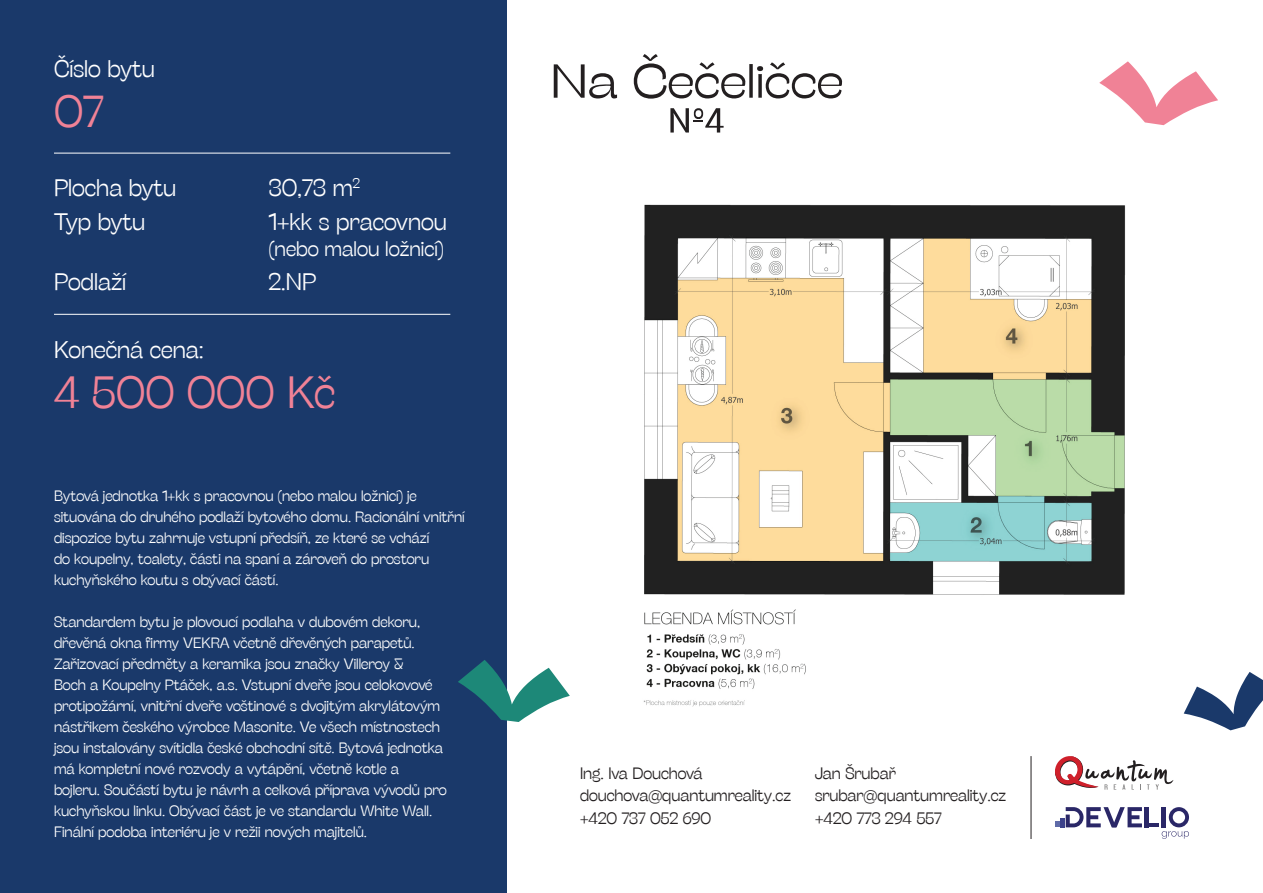
<style>
.page{position:relative;width:1263px;height:893px;background:#fff}
.page>*{position:absolute;margin:0;border:0;box-sizing:border-box;transform-origin:0 0}
.t1{font:300 45px "Stinger Fit";color:#f08296}
.t2{font:300 24px/34.5px "Stinger Fit";color:#fff}
.t3{font:300 21px "Stinger Fit";color:#fff}
.t4{font:300 16.5px/22.5px "Stinger Fit";color:#231f20}
.t5{font:300 15px/21px "Stinger Fit";color:#fff}
</style>
<div class="page">
<div style="left:0;top:0;width:506px;height:893px;background:#1a396a"></div>
<svg style="left:670px;top:108px;width:54px;height:25px"></svg>
<svg style="left:554px;top:54px;width:288px;height:45px"></svg>
<svg style="left:1099px;top:61px;width:119px;height:64px"></svg>
<svg style="left:1055px;top:756px;width:118px;height:34px"></svg>
<hr style="left:1145px;top:807px;width:4px;height:20px;background:#2a2767">
<hr style="left:1145px;top:823px;width:14px;height:4px;background:#2a2767">
<svg style="left:1055px;top:807px;width:87px;height:20px"></svg>
<svg style="left:1162px;top:807px;width:27px;height:32px"></svg>
<hr style="left:1031px;top:756px;width:1px;height:83px;background:#231f20">
<img style="left:643px;top:204px;width:483px;height:503px">
<svg style="left:458px;top:660px;width:112px;height:62px"></svg>
<svg style="left:1184px;top:672px;width:79px;height:58px"></svg>
<hr style="left:54px;top:314px;width:396px;height:1px;background:#fff">
<hr style="left:54px;top:153px;width:396px;height:1px;background:#fff">
<h2 class="t2" style="left:54px;top:52px;width:102px">Číslo bytu</h2>
<h1 class="t1" style="left:54px;top:85px;width:51px">07</h1>
<h2 class="t2" style="left:54px;top:170px;width:124px">Plocha bytu<br>Typ bytu</h2>
<h2 class="t2" style="left:54px;top:264px;width:74px">Podlaží</h2>
<h2 class="t2" style="left:54px;top:332px;width:151px">Konečná cena:</h2>
<h2 class="t2" style="left:269px;top:170px;width:180px">30,73 m<sup>2<br></sup>1+kk s pracovnou</h2>
<h3 class="t3" style="left:269px;top:236px;width:177px">(nebo malou ložnicí)</h3>
<h2 class="t2" style="left:269px;top:265px;width:49px">2.NP</h2>
<h1 class="t1" style="left:54px;top:366px;width:283px">4 500 000 Kč</h1>
<p class="t5" style="left:54px;top:485px;width:412px">Bytová jednotka 1+kk s pracovnou (nebo malou ložnicí) je situována do druhého podlaží bytového domu. Racionální vnitřní dispozice bytu zahrnuje vstupní předsíň, ze které se vchází<br>do koupelny, toalety, části na spaní a zároveň do prostoru kuchyňského koutu s obývací částí.</p>
<p class="t5" style="left:54px;top:611px;width:394px">Standardem bytu je plovoucí podlaha v dubovém dekoru, dřevěná okna firmy VEKRA včetně dřevěných parapetů.<br>Zařizovací předměty a keramika jsou značky Villeroy &amp;<br>Boch a Koupelny Ptáček, a.s. Vstupní dveře jsou celokovové protipožární, vnitřní dveře voštinové s dvojitým akrylátovým nástřikem českého výrobce Masonite. Ve všech místnostech jsou instalovány svítidla české obchodní sítě. Bytová jednotka má kompletní nové rozvody a vytápění, včetně kotle a bojleru. Součástí bytu je návrh a celková příprava vývodů pro kuchyňskou linku. Obývací část je ve standardu White Wall.<br>Finální podoba interiéru je v režii nových majitelů.</p>
<p class="t4" style="left:580px;top:762px;width:212px">Ing. Iva Douchová douchova@quantumreality.cz +420 737 052 690</p>
<p class="t4" style="left:815px;top:762px;width:193px">Jan Šrubař srubar@quantumreality.cz +420 773 294 557</p>
</div>
